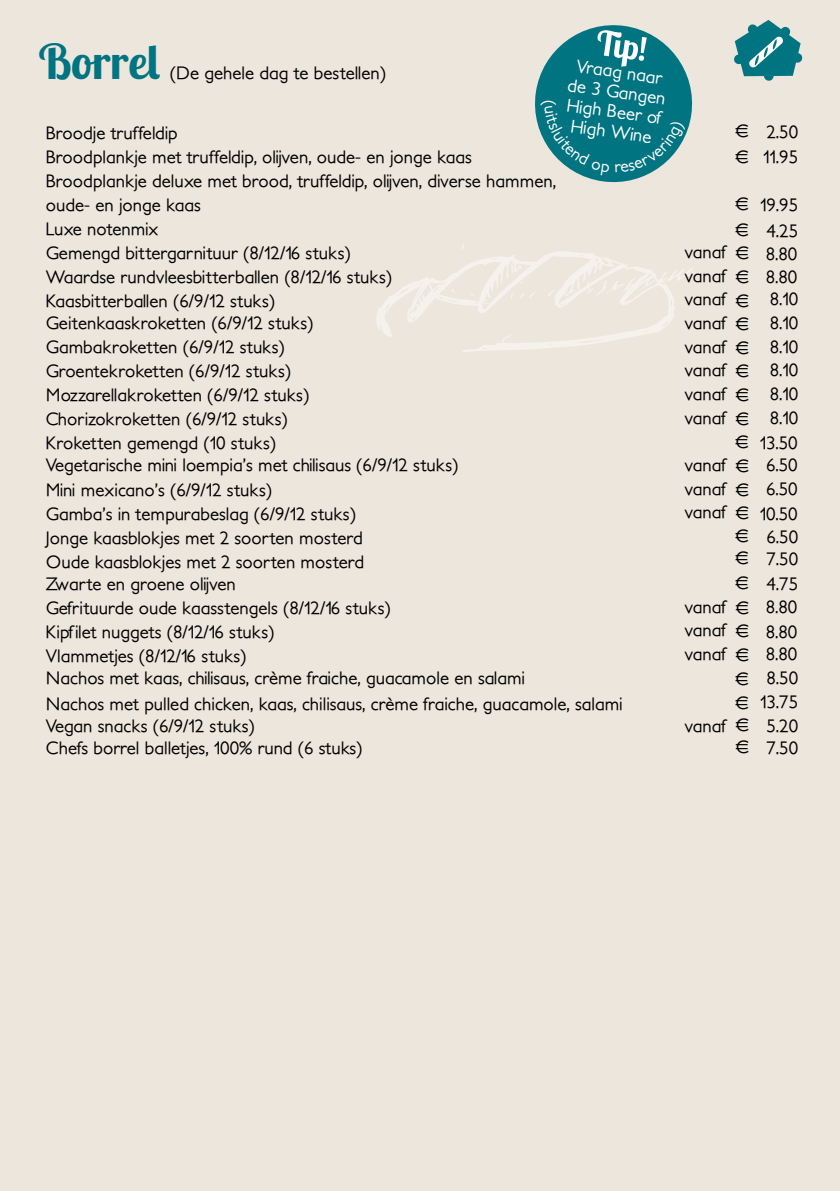
<style>
.page{position:relative;width:840px;height:1191px;background:#fff}
.page>*{position:absolute;margin:0;border:0;box-sizing:border-box;transform-origin:0 0}
.t1{font:700 48px "Lobster Two";color:#007481}
.t2{font:500 18px/24px "Petita";color:#000}
.t3{font:500 18px/20px "Petita";color:#fff;text-align:center}
</style>
<div class="page">
<div style="left:1px;top:0;width:838px;height:1191px;background:#ece6dc"></div>
<svg style="left:376px;top:244px;width:318px;height:108px"></svg>
<svg style="left:734px;top:20px;width:68px;height:61px"></svg>
<svg style="left:535px;top:25px;width:158px;height:158px"></svg>
<h1 class="t1" style="left:38px;top:31px;width:123px">Borrel</h1>
<p class="t3" style="left:571px;top:55px;width:100px;rotate:8deg">Vraag naar de 3 Gangen<br>High Beer of<br>High Wine</p>
<p class="t2" style="left:170px;top:61px;width:218px">(De gehele dag te bestellen)</p>
<p class="t2" style="left:735px;top:120px;width:64px">¤ 2.50 ¤</p>
<p class="t2" style="left:46px;top:121px;width:511px">Broodje truffeldip<br>Broodplankje met truffeldip, olijven, oude- en jonge kaas Broodplankje deluxe met brood, truffeldip, olijven, diverse hammen, oude- en jonge kaas<br>Luxe notenmix<br>Gemengd bittergarnituur (8/12/16 stuks)<br>Waardse rundvleesbitterballen (8/12/16 stuks)<br>Kaasbitterballen (6/9/12 stuks)</p>
<p class="t2" style="left:46px;top:311px;width:269px">Geitenkaaskroketten (6/9/12 stuks)<br>Gambakroketten (6/9/12 stuks)<br>Groentekroketten (6/9/12 stuks)<br>Mozzarellakroketten (6/9/12 stuks)<br>Chorizokroketten (6/9/12 stuks)<br>Kroketten gemengd (10 stuks)</p>
<p class="t2" style="left:46px;top:453px;width:414px">Vegetarische mini loempia’s met chilisaus (6/9/12 stuks)<br>Mini mexicano’s (6/9/12 stuks)<br>Gamba’s in tempurabeslag (6/9/12 stuks)<br>Jonge kaasblokjes met 2 soorten mosterd<br>Oude kaasblokjes met 2 soorten mosterd</p>
<p class="t2" style="left:46px;top:572px;width:346px">Zwarte en groene olijven<br>Gefrituurde oude kaasstengels (8/12/16 stuks)<br>Kipfilet nuggets (8/12/16 stuks)<br>Vlammetjes (8/12/16 stuks)</p>
<p class="t2" style="left:46px;top:666px;width:480px">Nachos met kaas, chilisaus, crème fraiche, guacamole en salami</p>
<p class="t2" style="left:46px;top:715px;width:318px;line-height:21.6px">Vegan snacks (6/9/12 stuks)<br>Chefs borrel balletjes, 100% rund (6 stuks)</p>
<p class="t2" style="left:762px;top:146px;width:36px">11.95</p>
<p class="t2" style="left:735px;top:193px;width:64px">¤ 19.95 ¤</p>
<p class="t2" style="left:766px;top:219px;width:33px">4.25</p>
<p class="t2" style="left:684px;top:241px;width:65px;text-align:justify">vanaf ¤ vanaf ¤ vanaf ¤ vanaf ¤ vanaf ¤ vanaf ¤ vanaf ¤ vanaf ¤</p>
<p class="t2" style="left:684px;top:453px;width:65px;text-align:justify">vanaf ¤ vanaf ¤ vanaf ¤</p>
<p class="t2" style="left:765px;top:242px;width:33px">8.80</p>
<p class="t2" style="left:765px;top:266px;width:34px;line-height:23.4px;text-align:justify">8.80<br>8.10<br>8.10<br>8.10<br>8.10<br>8.10<br>8.10</p>
<p class="t2" style="left:735px;top:430px;width:14px">¤</p>
<p class="t2" style="left:759px;top:431px;width:40px">13.50</p>
<p class="t2" style="left:765px;top:453px;width:33px">6.50<br>6.50</p>
<p class="t2" style="left:759px;top:502px;width:40px">10.50</p>
<p class="t2" style="left:735px;top:526px;width:64px;line-height:21.8px">¤ 6.50 ¤ 7.50</p>
<p class="t2" style="left:735px;top:572px;width:64px">¤ 4.75</p>
<p class="t2" style="left:765px;top:594px;width:33px;line-height:25px">8.80<br>8.80</p>
<p class="t2" style="left:765px;top:642px;width:33px">8.80</p>
<p class="t2" style="left:684px;top:595px;width:65px;text-align:justify">vanaf ¤ vanaf ¤ vanaf ¤</p>
<p class="t2" style="left:766px;top:666px;width:33px">8.50</p>
<p class="t2" style="left:766px;top:715px;width:33px;line-height:21.6px">5.20<br>7.50</p>
<p class="t2" style="left:735px;top:667px;width:14px">¤</p>
<p class="t2" style="left:46px;top:692px;width:578px">Nachos met pulled chicken, kaas, chilisaus, crème fraiche, guacamole, salami</p>
<p class="t2" style="left:735px;top:690px;width:64px">¤ 13.75</p>
<p class="t2" style="left:735px;top:714px;width:14px;line-height:21.6px">¤ ¤</p>
<p class="t2" style="left:684px;top:714px;width:43px">vanaf</p>
</div>
